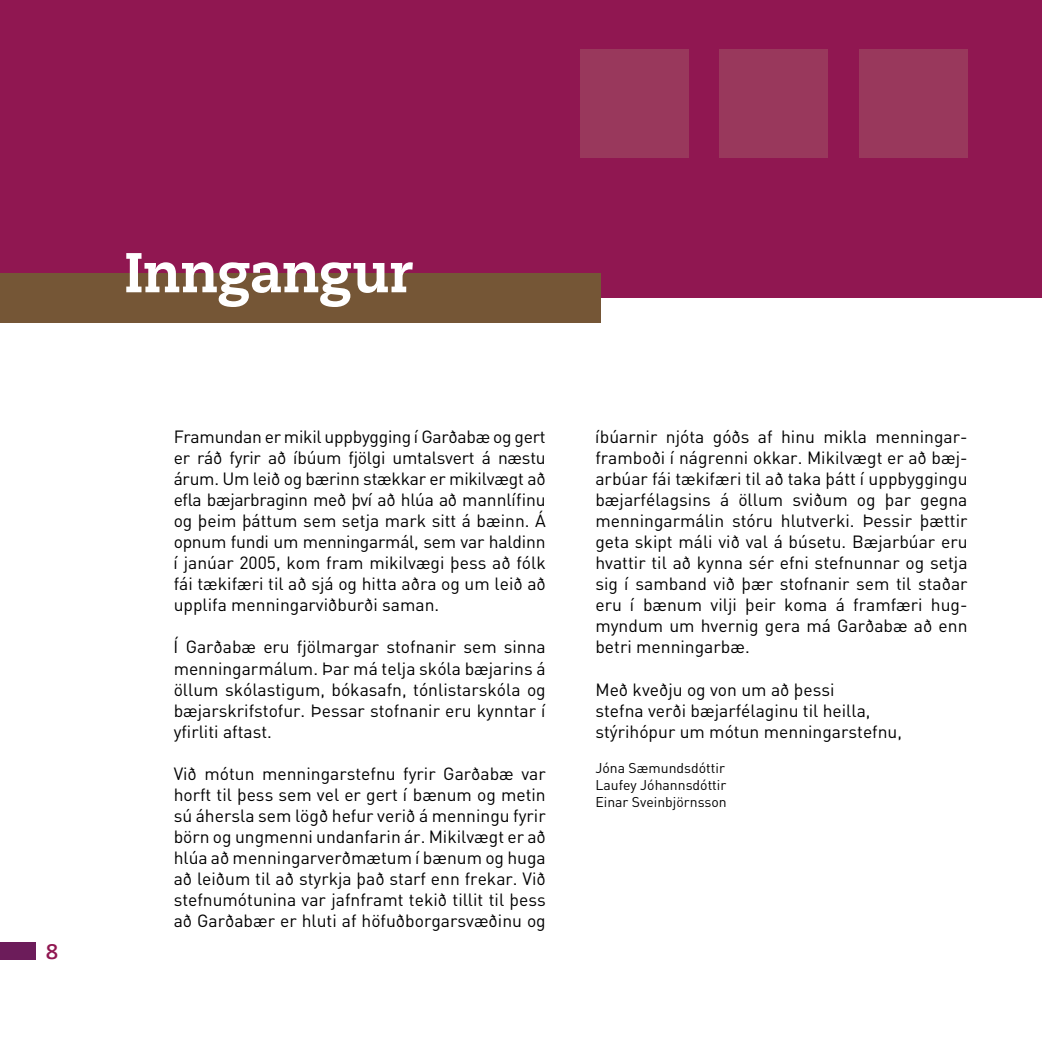
<style>
.page{position:relative;width:1042px;height:1042px;background:#fff}
.page>*{position:absolute;margin:0;border:0;box-sizing:border-box;transform-origin:0 0}
.t1{font:800 56px "Caecilia";letter-spacing:-.015em;color:#fff}
.t2{font:700 21px "Caecilia";color:#901751}
.t3{font:17.5px/21px "DIN";color:#000;text-align:justify}
.t4{font:14px/16.8px "DIN";color:#000}
</style>
<div class="page">
<div style="left:0;top:942px;width:36px;height:17px;background:#6c1c5a"></div>
<div style="left:0;top:0;width:1042px;height:298px;background:#901751"></div>
<div style="left:0;top:273px;width:600px;height:49px;background:#755636"></div>
<div style="left:580px;top:50px;width:108px;height:108px;background:#99385c"></div>
<div style="left:719px;top:50px;width:109px;height:108px;background:#99385c"></div>
<div style="left:859px;top:50px;width:108px;height:108px;background:#99385c"></div>
<p class="t2" style="left:46px;top:939px;width:14px">8</p>
<h1 class="t1" style="left:124px;top:238px;width:290px">Inngangur</h1>
<p class="t3" style="left:174px;top:426px;width:374px">Framundan er mikil uppbygging í Garðabæ og gert er ráð fyrir að íbúum fjölgi umtalsvert á næstu árum. Um leið og bærinn stækkar er mikilvægt að efla bæjarbraginn með því að hlúa að mannlífinu og þeim þáttum sem setja mark sitt á bæinn. Á opnum fundi um menningarmál, sem var haldinn í janúar 2005, kom fram mikilvægi þess að fólk fái tækifæri til að sjá og hitta aðra og um leið að upplifa menningarviðburði saman.</p>
<p class="t3" style="left:174px;top:636px;width:374px">Í Garðabæ eru fjölmargar stofnanir sem sinna menningarmálum. Þar má telja skóla bæjarins á öllum skólastigum, bókasafn, tónlistarskóla og bæjarskrifstofur. Þessar stofnanir eru kynntar í yfirliti aftast.</p>
<p class="t3" style="left:174px;top:762px;width:374px">Við mótun menningarstefnu fyrir Garðabæ var horft til þess sem vel er gert í bænum og metin sú áhersla sem lögð hefur verið á menningu fyrir börn og ungmenni undanfarin ár. Mikilvægt er að hlúa að menningarverðmætum í bænum og huga að leiðum til að styrkja það starf enn frekar. Við stefnumótunina var jafnframt tekið tillit til þess að Garðabær er hluti af höfuðborgarsvæðinu og</p>
<p class="t3" style="left:595px;top:426px;width:374px">íbúarnir njóta góðs af hinu mikla menningar&shy;framboði í nágrenni okkar. Mikilvægt er að bæj&shy;arbúar fái tækifæri til að taka þátt í uppbyggingu bæjarfélagsins á öllum sviðum og þar gegna menningarmálin stóru hlutverki. Þessir þættir geta skipt máli við val á búsetu. Bæjarbúar eru hvattir til að kynna sér efni stefnunnar og setja sig í samband við þær stofnanir sem til staðar eru í bænum vilji þeir koma á framfæri hug&shy;myndum um hvernig gera má Garðabæ að enn betri menningarbæ.</p>
<p class="t3" style="left:595px;top:678px;width:308px;text-align:left">Með kveðju og von um að þessi<br>stefna verði bæjarfélaginu til heilla, stýrihópur um mótun menningarstefnu,</p>
<p class="t4" style="left:595px;top:759px;width:133px">Jóna Sæmundsdóttir<br>Laufey Jóhannsdóttir<br>Einar Sveinbjörnsson</p>
</div>
